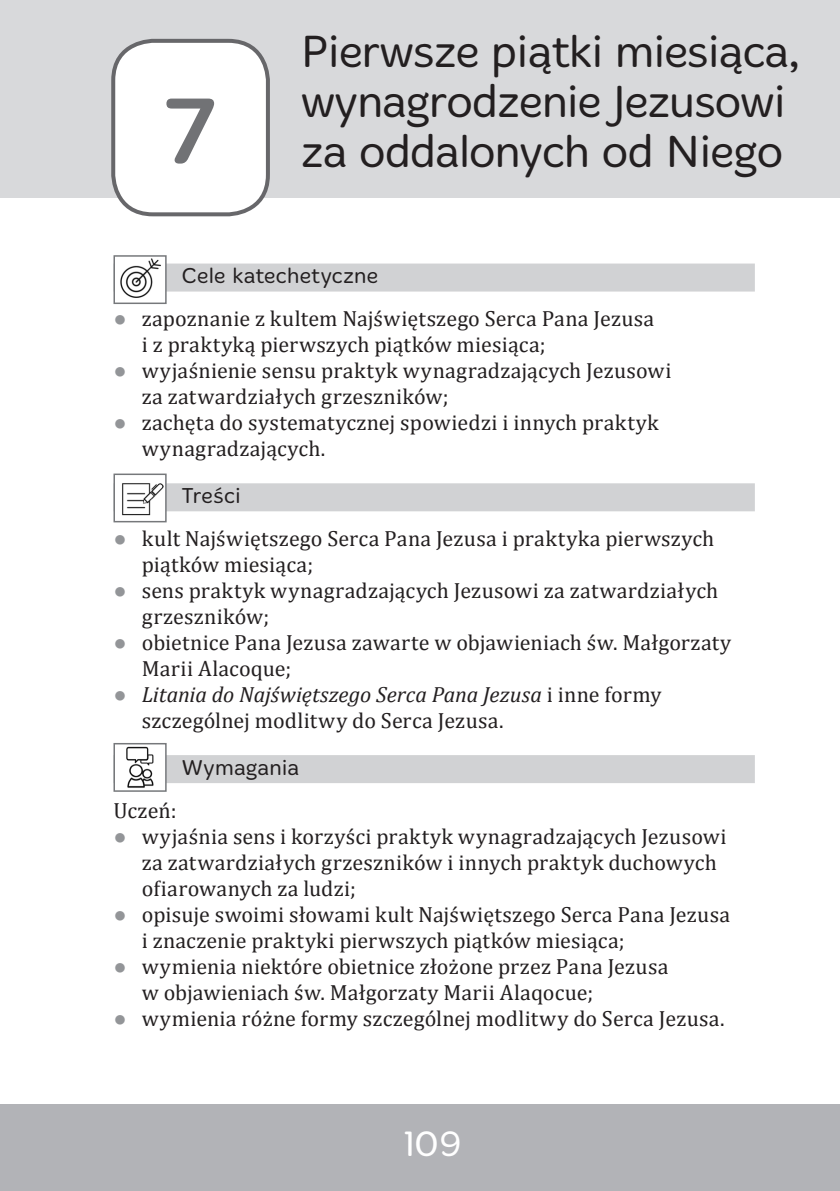
<style>
.page{position:relative;width:840px;height:1191px;background:#fff}
.page>*{position:absolute;margin:0;border:0;box-sizing:border-box;transform-origin:0 0}
.t1{font:96px "Merge";color:#717275}
.t2{font:300 46px/50px "Merge";letter-spacing:-.02em;color:#231f20}
.t3{font:300 36px "Merge";color:#fff}
.t4{font:22px/26px "Cambria";letter-spacing:.01em;color:#231f20}
.t5{font:300 22px "Merge";letter-spacing:.005em;color:#231f20}
.t6{font:16px "Cambria";letter-spacing:.12em;color:#231f20}
.s1{font-family:"Arial";color:#939598}
.s2{font-style:italic}
</style>
<div class="page">
<hr style="left:0;top:1104px;width:1px;height:87px;background:#b2b3b7">
<div style="left:1px;top:1104px;width:838px;height:87px;background:#b2b3b7"></div>
<div style="left:113px;top:263px;width:641px;height:28px;background:#d1d2d4"></div>
<div style="left:113px;top:483px;width:641px;height:28px;background:#d1d2d4"></div>
<div style="left:113px;top:755px;width:641px;height:28px;background:#d1d2d4"></div>
<div style="left:0;top:0;width:839px;height:197px;background:#d8d9db"></div>
<div style="left:113px;top:41px;width:155px;height:173px;background:#fff;border-radius:40px"></div>
<div style="left:111px;top:39px;width:159px;height:177px;border:4px solid #67676a;border-radius:40px"></div>
<div style="left:114px;top:256px;width:52px;height:47px;background:#fff"></div>
<img style="left:120px;top:258px;width:41px;height:40px">
<div style="left:113px;top:255px;width:53px;height:49px;border:2px solid #76787b"></div>
<div style="left:114px;top:474px;width:52px;height:47px;background:#fff"></div>
<img style="left:122px;top:483px;width:41px;height:32px">
<div style="left:113px;top:473px;width:53px;height:49px;border:2px solid #76787b"></div>
<div style="left:114px;top:743px;width:52px;height:48px;background:#fff"></div>
<img style="left:126px;top:746px;width:28px;height:42px">
<div style="left:113px;top:743px;width:53px;height:48px;border:2px solid #76787b"></div>
<p class="t1" style="left:163px;top:77px;width:56px">7</p>
<p class="t2" style="left:300px;top:27px;width:500px">Pierwsze piątki miesiąca, wynagrodzenie Jezusowi za oddalonych od Niego</p>
<p class="t6" style="left:336px;top:58px;width:203px">Dział I – Poznaję Jezusa</p>
<p class="t5" style="left:181px;top:263px;width:198px">Cele katechetyczne</p>
<p class="t4" style="left:142px;top:305px;width:513px;text-indent:-28px"><span class="s1">●</span> zapoznanie z kultem Najświętszego Serca Pana Jezusa i z praktyką pierwszych piątków miesiąca;</p>
<p class="t4" style="left:142px;top:357px;width:531px;text-indent:-28px"><span class="s1">●</span> wyjaśnienie sensu praktyk wynagradzających Jezusowi za zatwardziałych grzeszników;</p>
<p class="t4" style="left:142px;top:409px;width:518px;text-indent:-28px"><span class="s1">●</span> zachęta do systematycznej spowiedzi i innych praktyk wynagradzających.</p>
<p class="t5" style="left:181px;top:483px;width:61px">Treści</p>
<p class="t4" style="left:142px;top:525px;width:573px;text-indent:-28px"><span class="s1">●</span> kult Najświętszego Serca Pana Jezusa i praktyka pierwszych piątków miesiąca;</p>
<p class="t4" style="left:142px;top:577px;width:577px;text-indent:-28px"><span class="s1">●</span> sens praktyk wynagradzających Jezusowi za zatwardziałych grzeszników;</p>
<p class="t4" style="left:142px;top:629px;width:590px;text-indent:-28px"><span class="s1">●</span> obietnice Pana Jezusa zawarte w objawieniach św. Małgorzaty<br>Marii Alacoque;</p>
<p class="t4" style="left:142px;top:681px;width:521px;text-indent:-28px"><span class="s1">●</span> <span class="s2">Litania do Najświętszego Serca Pana Jezusa</span> i inne formy szczególnej modlitwy do Serca Jezusa.</p>
<p class="t5" style="left:181px;top:754px;width:119px">Wymagania</p>
<p class="t4" style="left:113px;top:797px;width:65px">Uczeń:</p>
<p class="t4" style="left:142px;top:823px;width:586px;text-indent:-28px"><span class="s1">●</span> wyjaśnia sens i korzyści praktyk wynagradzających Jezusowi za zatwardziałych grzeszników i innych praktyk duchowych ofiarowanych za ludzi;</p>
<p class="t4" style="left:142px;top:901px;width:589px;text-indent:-28px"><span class="s1">●</span> opisuje swoimi słowami kult Najświętszego Serca Pana Jezusa i znaczenie praktyki pierwszych piątków miesiąca;</p>
<p class="t4" style="left:142px;top:953px;width:528px;text-indent:-28px"><span class="s1">●</span> wymienia niektóre obietnice złożone przez Pana Jezusa w objawieniach św. Małgorzaty Marii Alaqocue;</p>
<p class="t4" style="left:113px;top:1005px;width:612px"><span class="s1">●</span> wymienia różne formy szczególnej modlitwy do Serca Jezusa.</p>
<p class="t3" style="left:402px;top:1122px;width:61px">109</p>
</div>
